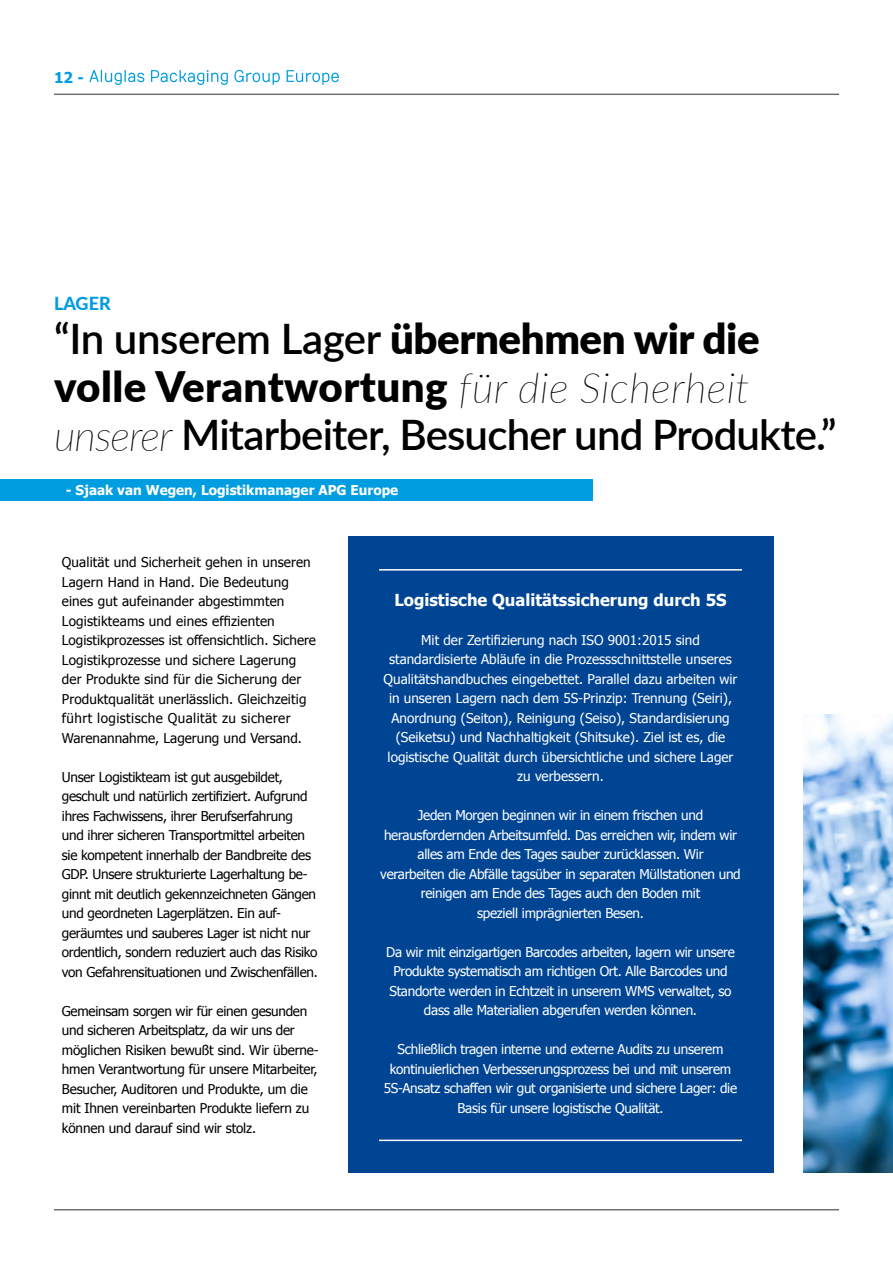
<style>
.page{position:relative;width:893px;height:1263px;background:#fff}
.page>*{position:absolute;margin:0;border:0;box-sizing:border-box;transform-origin:0 0}
.t1{font:600 42px/48px "Lato";letter-spacing:-.02em;color:#000}
.t2{font:800 18px "Lato";color:#009de0}
.t3{font:700 16.5px "Tahoma";color:#fff}
.t4{font:700 15px "Tahoma";color:#009de0}
.t5{font:13.5px/19.5px "Tahoma";letter-spacing:-.015em;color:#000}
.t6{font:13.5px/19.5px "Tahoma";letter-spacing:-.02em;color:#fff;text-align:center}
.t7{font:13.5px/19.5px "Tahoma";color:#fff;text-align:center}
.t8{font:13.5px/19.5px "Tahoma";letter-spacing:.01em;color:#000}
.t9{font:700 13.5px "Tahoma";color:#fff}
.s1{font-weight:900}
.s2{font-weight:100;font-style:italic}
</style>
<div class="page">
<img style="left:804px;top:714px;width:89px;height:458px">
<hr style="left:54px;top:94px;width:785px;height:1px;background:#6f7072">
<hr style="left:54px;top:1209px;width:785px;height:1px;background:#6f7072">
<svg style="left:89px;top:70px;width:55px;height:15px"></svg>
<svg style="left:151px;top:70px;width:77px;height:15px"></svg>
<svg style="left:234px;top:70px;width:46px;height:15px"></svg>
<svg style="left:287px;top:70px;width:52px;height:15px"></svg>
<div style="left:0;top:479px;width:593px;height:22px;background:#009de0"></div>
<div style="left:349px;top:536px;width:425px;height:636px;background:#004594"></div>
<hr style="left:379px;top:569px;width:363px;height:2px;background:#fff">
<hr style="left:379px;top:1139px;width:363px;height:2px;background:#fff">
<p class="t4" style="left:54px;top:67px;width:31px">12 -</p>
<h2 class="t2" style="left:54px;top:290px;width:58px">LAGER</h2>
<h1 class="t1" style="left:54px;top:313px;width:784px">“In unserem Lager <span class="s1">übernehmen wir die volle Verantwortung</span> <span class="s2">für die Sicherheit unserer</span> Mitarbeiter, Besucher und Produkte.”</h1>
<p class="t9" style="left:66px;top:480px;width:334px">- Sjaak van Wegen, Logistikmanager APG Europe</p>
<p class="t8" style="left:62px;top:552px;width:256px">Qualität und Sicherheit gehen in unseren Lagern Hand in Hand. Die Bedeutung eines gut aufeinander abgestimmten Logistikteams und eines effizienten Logistikprozesses ist offensichtlich. Sichere Logistikprozesse und sichere Lagerung der Produkte sind für die Sicherung der Produktqualität unerlässlich. Gleichzeitig führt logistische Qualität zu sicherer Warenannahme, Lagerung und Versand.</p>
<p class="t5" style="left:62px;top:767px;width:258px">Unser Logistikteam ist gut ausgebildet, geschult und natürlich zertifiziert. Aufgrund ihres Fachwissens, ihrer Berufserfahrung und ihrer sicheren Transportmittel arbeiten sie kompetent innerhalb der Bandbreite des GDP. Unsere strukturierte Lagerhaltung be&shy;ginnt mit deutlich gekennzeichneten Gängen und geordneten Lagerplätzen. Ein auf&shy;geräumtes und sauberes Lager ist nicht nur ordentlich, sondern reduziert auch das Risiko von Gefahrensituationen und Zwischenfällen.</p>
<p class="t5" style="left:62px;top:1000px;width:258px">Gemeinsam sorgen wir für einen gesunden und sicheren Arbeitsplatz, da wir uns der möglichen Risiken bewußt sind. Wir überne&shy;hmen Verantwortung für unsere Mitarbeiter, Besucher, Auditoren und Produkte, um die mit Ihnen vereinbarten Produkte liefern zu können und darauf sind wir stolz.</p>
<p class="t3" style="left:394px;top:588px;width:334px">Logistische Qualitätssicherung durch 5S</p>
<p class="t7" style="left:384px;top:630px;width:355px">Mit der Zertifizierung nach ISO 9001:2015 sind standardisierte Abläufe in die Prozessschnittstelle unseres Qualitätshandbuches eingebettet. Parallel dazu arbeiten wir in unseren Lagern nach dem 5S-Prinzip: Trennung (Seiri), Anordnung (Seiton), Reinigung (Seiso), Standardisierung (Seiketsu) und Nachhaltigkeit (Shitsuke). Ziel ist es, die logistische Qualität durch übersichtliche und sichere Lager zu verbessern.</p>
<p class="t6" style="left:380px;top:805px;width:362px">Jeden Morgen beginnen wir in einem frischen und herausfordernden Arbeitsumfeld. Das erreichen wir, indem wir alles am Ende des Tages sauber zurücklassen. Wir<br>verarbeiten die Abfälle tagsüber in separaten Müllstationen und reinigen am Ende des Tages auch den Boden mit<br>speziell imprägnierten Besen.</p>
<p class="t6" style="left:386px;top:942px;width:350px">Da wir mit einzigartigen Barcodes arbeiten, lagern wir unsere Produkte systematisch am richtigen Ort. Alle Barcodes und Standorte werden in Echtzeit in unserem WMS verwaltet, so dass alle Materialien abgerufen werden können.</p>
<p class="t6" style="left:384px;top:1039px;width:355px">Schließlich tragen interne und externe Audits zu unserem kontinuierlichen Verbesserungsprozess bei und mit unserem 5S-Ansatz schaffen wir gut organisierte und sichere Lager: die Basis für unsere logistische Qualität.</p>
</div>
